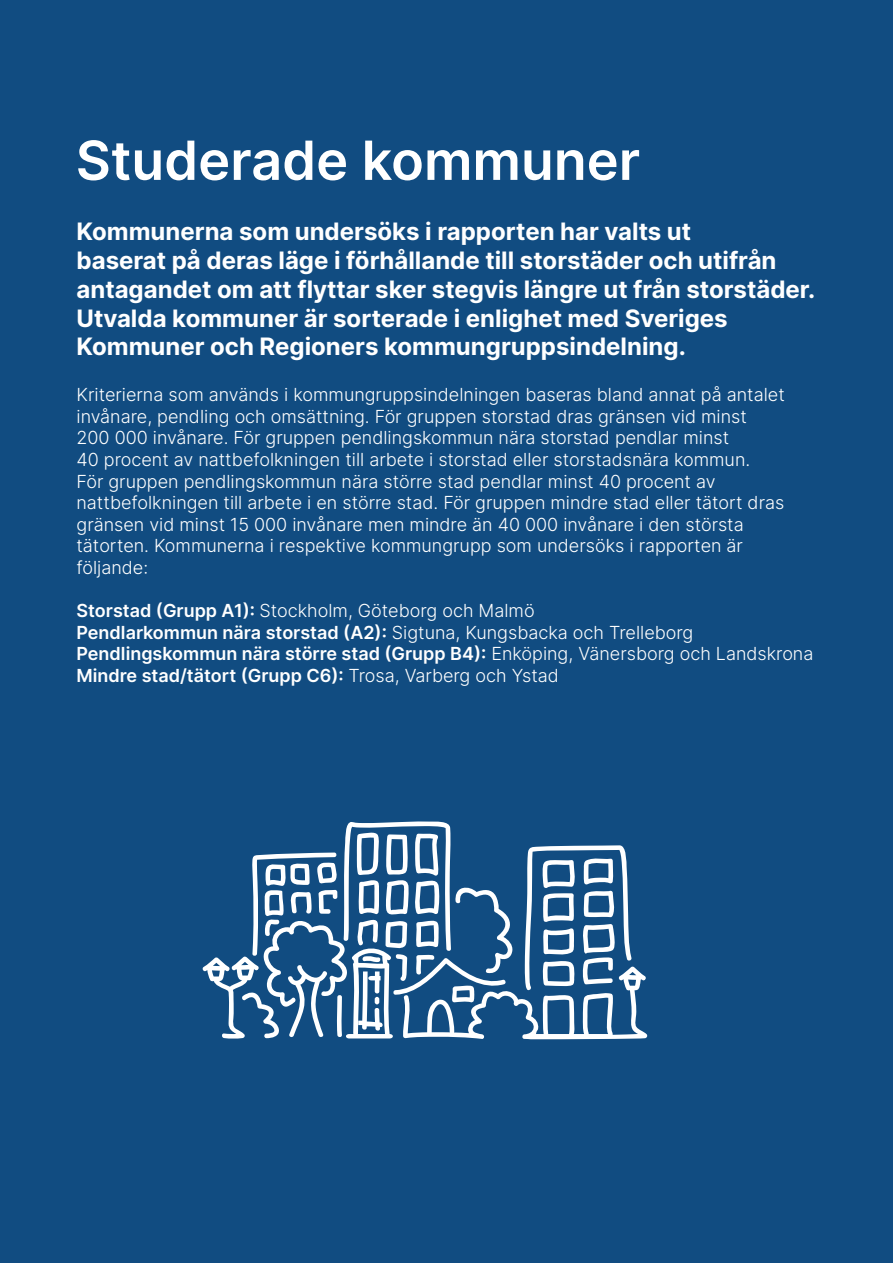
<style>
.page{position:relative;width:893px;height:1263px;background:#114c81}
.page>*{position:absolute;margin:0;border:0;box-sizing:border-box;transform-origin:0 0}
.t1{font:600 54px "Inter";color:#fff}
.t2{font:700 24px/28.8px "Inter";color:#fff}
.t3{font:300 18px/21.6px "Inter";color:#fff}
.t4{font:600 18px/21.6px "Inter";color:#fff}
.s1{font-weight:300}
</style>
<div class="page">
<svg style="left:202px;top:821px;width:446px;height:218px"></svg>
<h1 class="t1" style="left:76px;top:121px;width:566px">Studerade kommuner</h1>
<p class="t2" style="left:77px;top:216px;width:740px">Kommunerna som undersöks i rapporten har valts ut<br>baserat på deras läge i förhållande till storstäder och utifrån antagandet om att flyttar sker stegvis längre ut från storstäder.<br>Utvalda kommuner är sorterade i enlighet med Sveriges Kommuner och Regioners kommungruppsindelning.</p>
<p class="t3" style="left:77px;top:383px;width:710px">Kriterierna som används i kommungruppsindelningen baseras bland annat på antalet invånare, pendling och omsättning. För gruppen storstad dras gränsen vid minst<br>200 000 invånare. För gruppen pendlingskommun nära storstad pendlar minst<br>40 procent av nattbefolkningen till arbete i storstad eller storstadsnära kommun.<br>För gruppen pendlingskommun nära större stad pendlar minst 40 procent av nattbefolkningen till arbete i en större stad. För gruppen mindre stad eller tätort dras gränsen vid minst 15 000 invånare men mindre än 40 000 invånare i den största tätorten. Kommunerna i respektive kommungrupp som undersöks i rapporten är följande:</p>
<p class="t4" style="left:77px;top:599px;width:738px">Storstad (Grupp A1): <span class="s1">Stockholm, Göteborg och Malmö<br></span>Pendlarkommun nära storstad (A2): <span class="s1">Sigtuna, Kungsbacka och Trelleborg </span>Pendlingskommun nära större stad (Grupp B4): <span class="s1">Enköping, Vänersborg och Landskrona </span>Mindre stad/tätort (Grupp C6): <span class="s1">Trosa, Varberg och Ystad</span></p>
</div>
